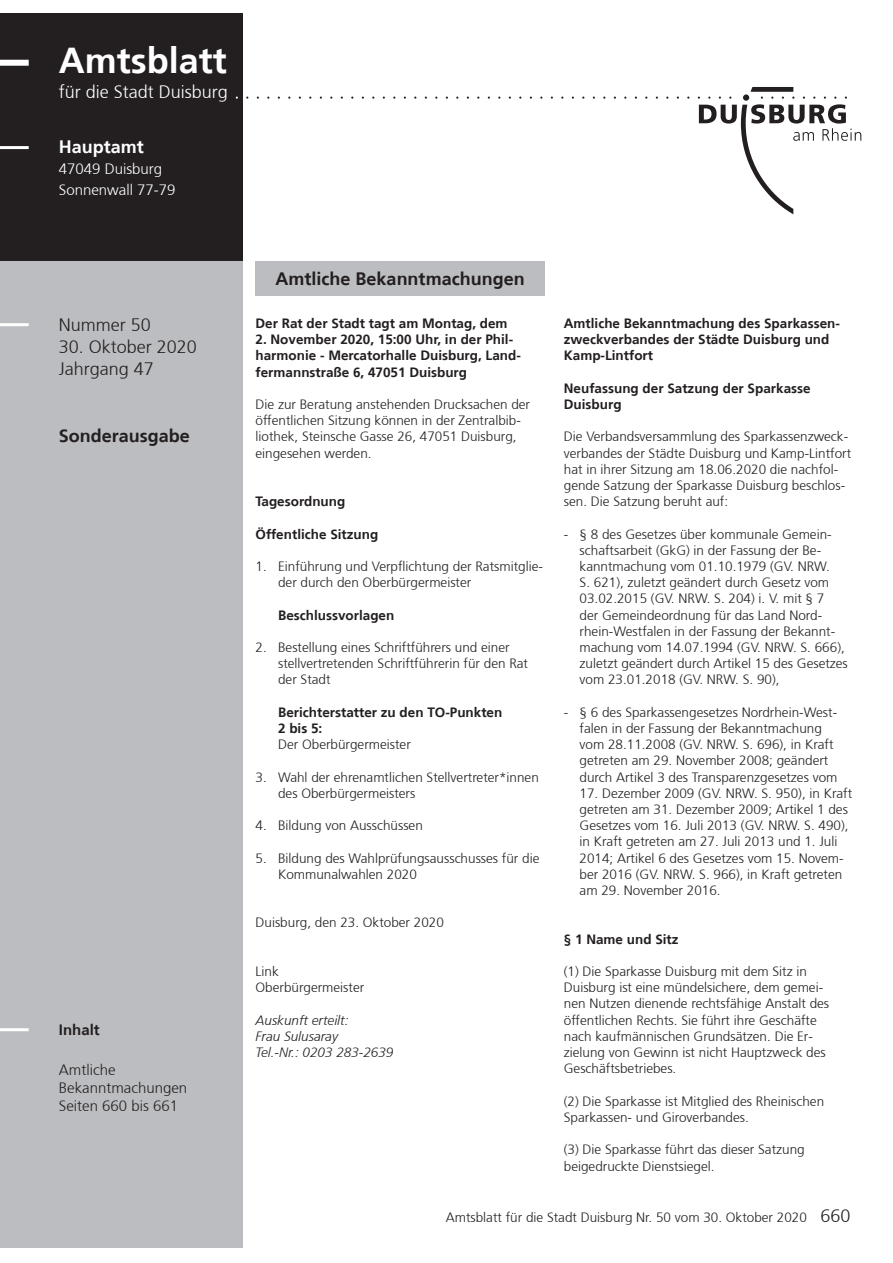
<style>
.page{position:relative;width:893px;height:1263px;background:#fff}
.page>*{position:absolute;margin:0;border:0;box-sizing:border-box;transform-origin:0 0}
.t1{font:150px "Duisburg Logo";color:#231f20}
.t2{font:700 36px "Frutiger 65";color:#fff}
.Nummer_Datum_Jahrgan{font:700 18px "Frutiger 65";color:#231f20}
.Nummer_Datum_Jahrgan-2{font:300 18px "Frutiger 45";color:#231f20}
.Adresse_Kopf{font:300 18px "Frutiger 45";color:#fff}
.Adresse_Kopf-2{font:700 18px "Frutiger 65";color:#fff}
.t3{font:300 15px "Frutiger 45";color:#231f20}
.Adresse_Kopf-3{font:300 15px "Frutiger 45";color:#fff}
.t4{font:700 15px "Frutiger 65";color:#231f20}
.Fließtext{font:300 13.5px/16.2px "Frutiger 45";color:#231f20}
.Fließtext-2{font:700 13.5px/16.2px "Frutiger 65";color:#231f20}
.Fließtext-3{font:italic 300 13.5px "Frutiger 46";color:#231f20}
.Fußzeile{font:300 13.5px "Frutiger 45";color:#231f20}
.s1{color:#fff}
</style>
<div class="page">
<div style="left:0;top:13px;width:242px;height:251px;background:#231f20"></div>
<div style="left:0;top:261px;width:242px;height:987px;background:#bcbdc0"></div>
<div style="left:0;top:60px;width:29px;height:6px;background:#fff"></div>
<hr style="left:0;top:146px;width:29px;height:3px;background:#fff">
<hr style="left:0;top:323px;width:29px;height:3px;background:#fff">
<hr style="left:0;top:1028px;width:29px;height:3px;background:#fff">
<div style="left:256px;top:261px;width:289px;height:35px;background:#bcbdc0"></div>
<p class="t2" style="left:59px;top:39px;width:170px">Amtsblatt</p>
<p class="Adresse_Kopf" style="left:59px;top:82px;width:171px">für die Stadt Duisburg</p>
<p class="Adresse_Kopf-2" style="left:59px;top:137px;width:87px">Hauptamt</p>
<p class="Adresse_Kopf-3" style="left:59px;top:161px;width:105px">47049 Duisburg</p>
<p class="Adresse_Kopf-3" style="left:59px;top:182px;width:118px">Sonnenwall 77-79</p>
<p class="t1" style="left:236px;top:-41px;width:627px"><span class="s1">.</span>.......................................L</p>
<p class="Nummer_Datum_Jahrgan-2" style="left:59px;top:315px;width:94px">Nummer 50</p>
<p class="Nummer_Datum_Jahrgan-2" style="left:59px;top:337px;width:140px">30. Oktober 2020</p>
<p class="Nummer_Datum_Jahrgan-2" style="left:59px;top:358px;width:97px">Jahrgang 47</p>
<p class="Nummer_Datum_Jahrgan" style="left:59px;top:425px;width:133px">Sonderausgabe</p>
<p class="t4" style="left:59px;top:1021px;width:42px">Inhalt</p>
<p class="t3" style="left:59px;top:1061px;width:58px">Amtliche</p>
<p class="t3" style="left:59px;top:1079px;width:130px">Bekanntmachungen</p>
<p class="t3" style="left:59px;top:1097px;width:121px">Seiten 660 bis 661</p>
<p class="Nummer_Datum_Jahrgan" style="left:276px;top:268px;width:251px">Amtliche Bekanntmachungen</p>
<p class="Fließtext-2" style="left:256px;top:315px;width:254px">Der Rat der Stadt tagt am Montag, dem</p>
<p class="Fließtext-2" style="left:256px;top:331px;width:267px">2. November 2020, 15:00 Uhr, in der Phil&shy;harmonie - Mercatorhalle Duisburg, Land&shy;fermannstraße 6, 47051 Duisburg</p>
<p class="Fließtext" style="left:256px;top:396px;width:276px">Die zur Beratung anstehenden Drucksachen der öffentlichen Sitzung können in der Zentralbib&shy;liothek, Steinsche Gasse 26, 47051 Duisburg, eingesehen werden.</p>
<p class="Fließtext-2" style="left:256px;top:493px;width:91px">Tagesordnung</p>
<p class="Fließtext-2" style="left:256px;top:526px;width:124px">Öffentliche Sitzung</p>
<p class="Fließtext" style="left:278px;top:558px;width:266px;text-indent:-23px">1. Einführung und Verpflichtung der Ratsmitglie&shy;der durch den Oberbürgermeister</p>
<p class="Fließtext-2" style="left:278px;top:607px;width:118px">Beschlussvorlagen</p>
<p class="Fließtext" style="left:278px;top:639px;width:252px;text-indent:-23px">2. Bestellung eines Schriftführers und einer stellvertretenden Schriftführerin für den Rat der Stadt</p>
<p class="Fließtext-2" style="left:278px;top:704px;width:226px">Berichterstatter zu den TO-Punkten<br>2 bis 5:</p>
<p class="Fließtext" style="left:278px;top:737px;width:134px">Der Oberbürgermeister</p>
<p class="Fließtext" style="left:278px;top:769px;width:262px;text-indent:-23px">3. Wahl der ehrenamtlichen Stellvertreter*innen des Oberbürgermeisters</p>
<p class="Fließtext" style="left:256px;top:818px;width:169px">4. Bildung von Ausschüssen</p>
<p class="Fließtext" style="left:278px;top:850px;width:263px;text-indent:-23px">5. Bildung des Wahlprüfungsausschusses für die<br>Kommunalwahlen 2020</p>
<p class="Fließtext" style="left:256px;top:915px;width:190px">Duisburg, den 23. Oktober 2020</p>
<p class="Fließtext" style="left:256px;top:963px;width:25px">Link</p>
<p class="Fließtext" style="left:256px;top:980px;width:110px">Oberbürgermeister</p>
<p class="Fließtext-3" style="left:256px;top:1012px;width:95px">Auskunft erteilt:</p>
<p class="Fließtext-3" style="left:256px;top:1028px;width:84px">Frau Sulusaray</p>
<p class="Fließtext-3" style="left:256px;top:1045px;width:139px">Tel.-Nr.: 0203 283-2639</p>
<p class="Fließtext-2" style="left:564px;top:315px;width:278px">Amtliche Bekanntmachung des Sparkassen&shy;zweckverbandes der Städte Duisburg und<br>Kamp-Lintfort</p>
<p class="Fließtext-2" style="left:564px;top:380px;width:248px">Neufassung der Satzung der Sparkasse<br>Duisburg</p>
<p class="Fließtext" style="left:564px;top:429px;width:289px">Die Verbandsversammlung des Sparkassenzweck&shy;verbandes der Städte Duisburg und Kamp-Lintfort hat in ihrer Sitzung am 18.06.2020 die nachfol&shy;gende Satzung der Sparkasse Duisburg beschlos&shy;sen. Die Satzung beruht auf:</p>
<p class="Fließtext" style="left:580px;top:526px;width:270px;text-indent:-16px">- § 8 des Gesetzes über kommunale Gemein&shy;schaftsarbeit (GkG) in der Fassung der Be&shy;kanntmachung vom 01.10.1979 (GV. NRW.<br>S. 621), zuletzt geändert durch Gesetz vom 03.02.2015 (GV. NRW. S. 204) i. V. mit § 7<br>der Gemeindeordnung für das Land Nord&shy;rhein-Westfalen in der Fassung der Bekannt&shy;machung vom 14.07.1994 (GV. NRW. S. 666), zuletzt geändert durch Artikel 15 des Gesetzes vom 23.01.2018 (GV. NRW. S. 90),</p>
<p class="Fließtext" style="left:580px;top:704px;width:259px;text-indent:-16px">- § 6 des Sparkassengesetzes Nordrhein-West&shy;falen in der Fassung der Bekanntmachung vom 28.11.2008 (GV. NRW. S. 696), in Kraft getreten am 29. November 2008; geändert durch Artikel 3 des Transparenzgesetzes vom</p>
<p class="Fließtext" style="left:580px;top:785px;width:274px">17. Dezember 2009 (GV. NRW. S. 950), in Kraft getreten am 31. Dezember 2009; Artikel 1 des Gesetzes vom 16. Juli 2013 (GV. NRW. S. 490), in Kraft getreten am 27. Juli 2013 und 1. Juli 2014; Artikel 6 des Gesetzes vom 15. Novem&shy;ber 2016 (GV. NRW. S. 966), in Kraft getreten am 29. November 2016.</p>
<p class="Fließtext-2" style="left:564px;top:931px;width:116px">§ 1 Name und Sitz</p>
<p class="Fließtext" style="left:564px;top:963px;width:267px">(1) Die Sparkasse Duisburg mit dem Sitz in Duisburg ist eine mündelsichere, dem gemei&shy;nen Nutzen dienende rechtsfähige Anstalt des öffentlichen Rechts. Sie führt ihre Geschäfte nach kaufmännischen Grundsätzen. Die Er&shy;zielung von Gewinn ist nicht Hauptzweck des Geschäftsbetriebes.</p>
<p class="Fließtext" style="left:564px;top:1093px;width:262px">(2) Die Sparkasse ist Mitglied des Rheinischen<br>Sparkassen- und Giroverbandes.</p>
<p class="Fließtext" style="left:564px;top:1142px;width:242px">(3) Die Sparkasse führt das dieser Satzung beigedruckte Dienstsiegel.</p>
<p class="Fußzeile" style="left:446px;top:1210px;width:363px">Amtsblatt für die Stadt Duisburg Nr. 50 vom 30. Oktober 2020</p>
<p class="Nummer_Datum_Jahrgan-2" style="left:820px;top:1206px;width:32px">660</p>
</div>
